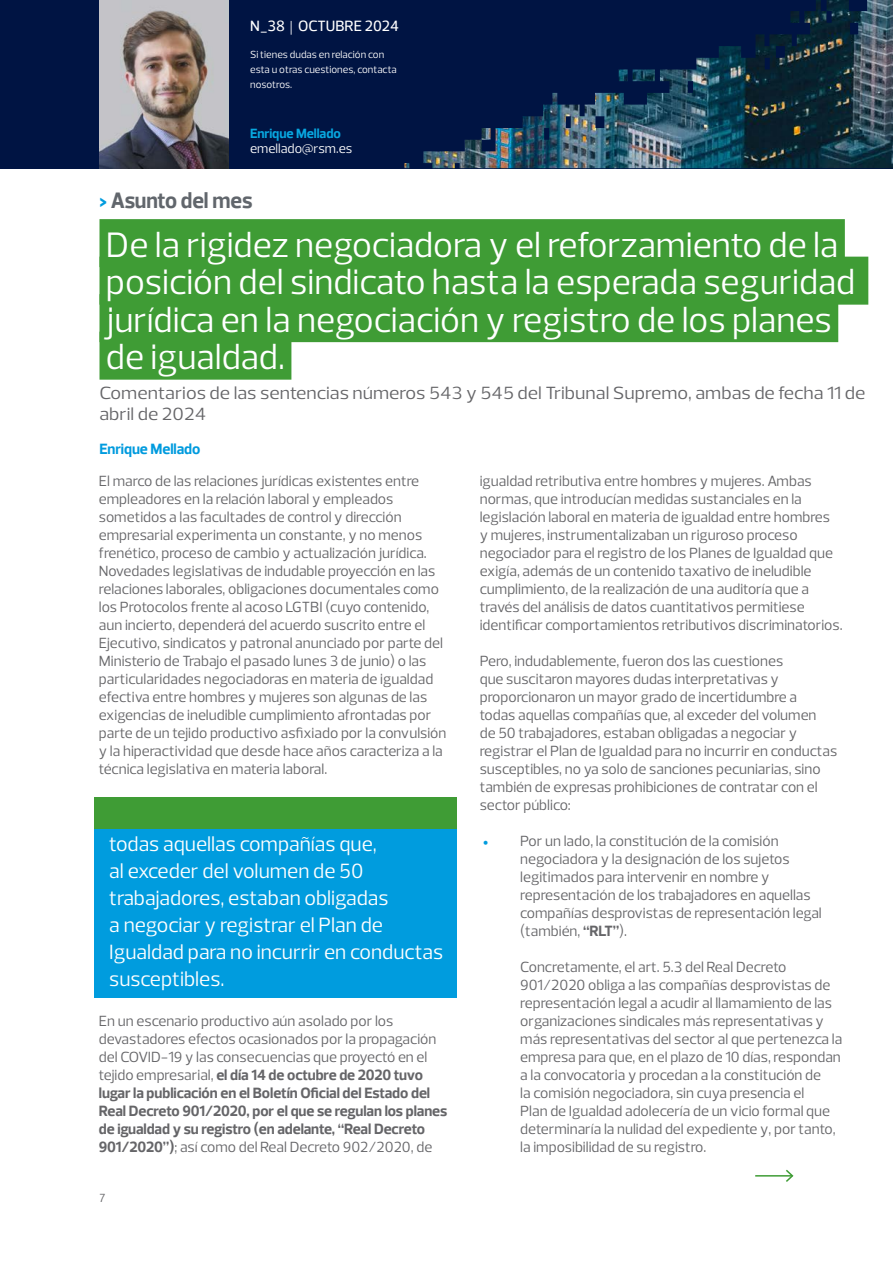
<style>
.page{position:relative;width:893px;height:1263px;background:#fff}
.page>*{position:absolute;margin:0;border:0;box-sizing:border-box;transform-origin:0 0}
.t1{font:36px "Prelo";color:#fff}
.Heading{font:700 22.5px "Prelo";letter-spacing:-.005em;color:#61666c}
.Power_of_being_understood{font:21px/27px "Prelo";color:#fff}
.Body{font:18px/21px "Prelo";color:#656568;scale:1.08 1}
.Power_of_being_understood-2{font:15px/18px "Prelo";color:#656568}
.Division_Tagline{font:500 15px "Prelo";color:#fff}
.Body-2{font:700 15px "Prelo";letter-spacing:-.005em;color:#009bde}
.Power_of_being_understood-3{font:13.5px "Prelo";color:#fff}
.Power_of_being_understood-4{font:700 13.5px "Prelo";letter-spacing:-.005em;color:#08a7e0}
.t2{font:12px "Prelo";color:#656568}
.Power_of_being_understood-5{font:10.5px/15px "Prelo";color:#fff}
.s1{font-family:"Baskerville";font-weight:400}
.s2{color:#009cde}
.s3{font-weight:700}
.s4{font-family:"Minion Pro";color:#009cde}
</style>
<div class="page">
<div style="left:0;top:0;width:893px;height:168px;background:#001443"></div>
<img style="left:100px;top:0;width:129px;height:168px">
<hr style="left:755px;top:1175px;width:37px;height:1px;background:#3f9c35">
<svg style="left:784px;top:1169px;width:10px;height:13px"></svg>
<div style="left:99px;top:219px;width:746px;height:48px;background:#3f9c35"></div>
<div style="left:99px;top:257px;width:769px;height:48px;background:#3f9c35"></div>
<div style="left:99px;top:294px;width:739px;height:48px;background:#3f9c35"></div>
<div style="left:99px;top:332px;width:192px;height:48px;background:#3f9c35"></div>
<img style="left:405px;top:0;width:488px;height:168px">
<div style="left:94px;top:801px;width:363px;height:196px;background:#009cde"></div>
<div style="left:94px;top:797px;width:363px;height:32px;background:#3f9c35"></div>
<p class="Division_Tagline" style="left:250px;top:17px;width:150px">N_38 <span class="s1">|</span> OCTUBRE 2024</p>
<p class="Power_of_being_understood-5" style="left:250px;top:47px;width:148px">Si tienes dudas en relación con esta u otras cuestiones, contacta nosotros.</p>
<p class="Power_of_being_understood-4" style="left:250px;top:126px;width:92px">Enrique Mellado</p>
<p class="Power_of_being_understood-3" style="left:250px;top:140px;width:104px">emellado@rsm.es</p>
<p class="Heading" style="left:99px;top:188px;width:155px"><span class="s2">&gt;</span> Asunto del mes</p>
<p class="t1" style="left:106px;top:222px;width:734px">De la rigidez negociadora y el reforzamiento de la</p>
<p class="t1" style="left:106px;top:260px;width:751px">posición del sindicato hasta la esperada seguridad</p>
<p class="t1" style="left:106px;top:297px;width:727px">jurídica en la negociación y registro de los planes</p>
<p class="t1" style="left:106px;top:335px;width:180px">de igualdad.</p>
<p class="Body" style="left:99px;top:382px;width:711px">Comentarios de las sentencias números 543 y 545 del Tribunal Supremo, ambas de fecha 11 de abril de 2024</p>
<p class="Body-2" style="left:99px;top:441px;width:102px">Enrique Mellado</p>
<p class="Power_of_being_understood-2" style="left:99px;top:472px;width:349px">El marco de las relaciones jurídicas existentes entre empleadores en la relación laboral y empleados sometidos a las facultades de control y dirección empresarial experimenta un constante, y no menos frenético, proceso de cambio y actualización jurídica.<br>Novedades legislativas de indudable proyección en las relaciones laborales, obligaciones documentales como los Protocolos frente al acoso LGTBI (cuyo contenido, aun incierto, dependerá del acuerdo suscrito entre el Ejecutivo, sindicatos y patronal anunciado por parte del Ministerio de Trabajo el pasado lunes 3 de junio) o las particularidades negociadoras en materia de igualdad efectiva entre hombres y mujeres son algunas de las exigencias de ineludible cumplimiento afrontadas por parte de un tejido productivo asfixiado por la convulsión y la hiperactividad que desde hace años caracteriza a la técnica legislativa en materia laboral.</p>
<p class="Power_of_being_understood" style="left:109px;top:830px;width:335px">todas aquellas compañías que,<br>al exceder del volumen de 50 trabajadores, estaban obligadas<br>a negociar y registrar el Plan de<br>Igualdad para no incurrir en conductas susceptibles.</p>
<p class="Power_of_being_understood-2" style="left:99px;top:1012px;width:350px">En un escenario productivo aún asolado por los devastadores efectos ocasionados por la propagación del COVID-19 y las consecuencias que proyectó en el tejido empresarial, <span class="s3">el día 14 de octubre de 2020 tuvo lugar la publicación en el Boletín Oficial del Estado del Real Decreto 901/2020, por el que se regulan los planes de igualdad y su registro (en adelante, “Real Decreto 901/2020”)</span>; así como del Real Decreto 902/2020, de</p>
<p class="t2" style="left:99px;top:1191px;width:7px">7</p>
<p class="Power_of_being_understood-2" style="left:480px;top:472px;width:364px">igualdad retributiva entre hombres y mujeres. Ambas normas, que introducían medidas sustanciales en la legislación laboral en materia de igualdad entre hombres<br>y mujeres, instrumentalizaban un riguroso proceso negociador para el registro de los Planes de Igualdad que exigía, además de un contenido taxativo de ineludible cumplimiento, de la realización de una auditoría que a través del análisis de datos cuantitativos permitiese identificar comportamientos retributivos discriminatorios.</p>
<p class="Power_of_being_understood-2" style="left:480px;top:652px;width:359px">Pero, indudablemente, fueron dos las cuestiones<br>que suscitaron mayores dudas interpretativas y proporcionaron un mayor grado de incertidumbre a<br>todas aquellas compañías que, al exceder del volumen<br>de 50 trabajadores, estaban obligadas a negociar y registrar el Plan de Igualdad para no incurrir en conductas susceptibles, no ya solo de sanciones pecuniarias, sino también de expresas prohibiciones de contratar con el sector público:</p>
<p class="Power_of_being_understood-2" style="left:520px;top:832px;width:303px;text-indent:-37px"><span class="s4">•</span> Por un lado, la constitución de la comisión negociadora y la designación de los sujetos legitimados para intervenir en nombre y representación de los trabajadores en aquellas compañías desprovistas de representación legal (también, <span class="s3">“RLT”</span>).</p>
<p class="Power_of_being_understood-2" style="left:520px;top:958px;width:324px">Concretamente, el art. 5.3 del Real Decreto 901/2020 obliga a las compañías desprovistas de representación legal a acudir al llamamiento de las organizaciones sindicales más representativas y más representativas del sector al que pertenezca la empresa para que, en el plazo de 10 días, respondan a la convocatoria y procedan a la constitución de<br>la comisión negociadora, sin cuya presencia el<br>Plan de Igualdad adolecería de un vicio formal que determinaría la nulidad del expediente y, por tanto, la imposibilidad de su registro.</p>
</div>
